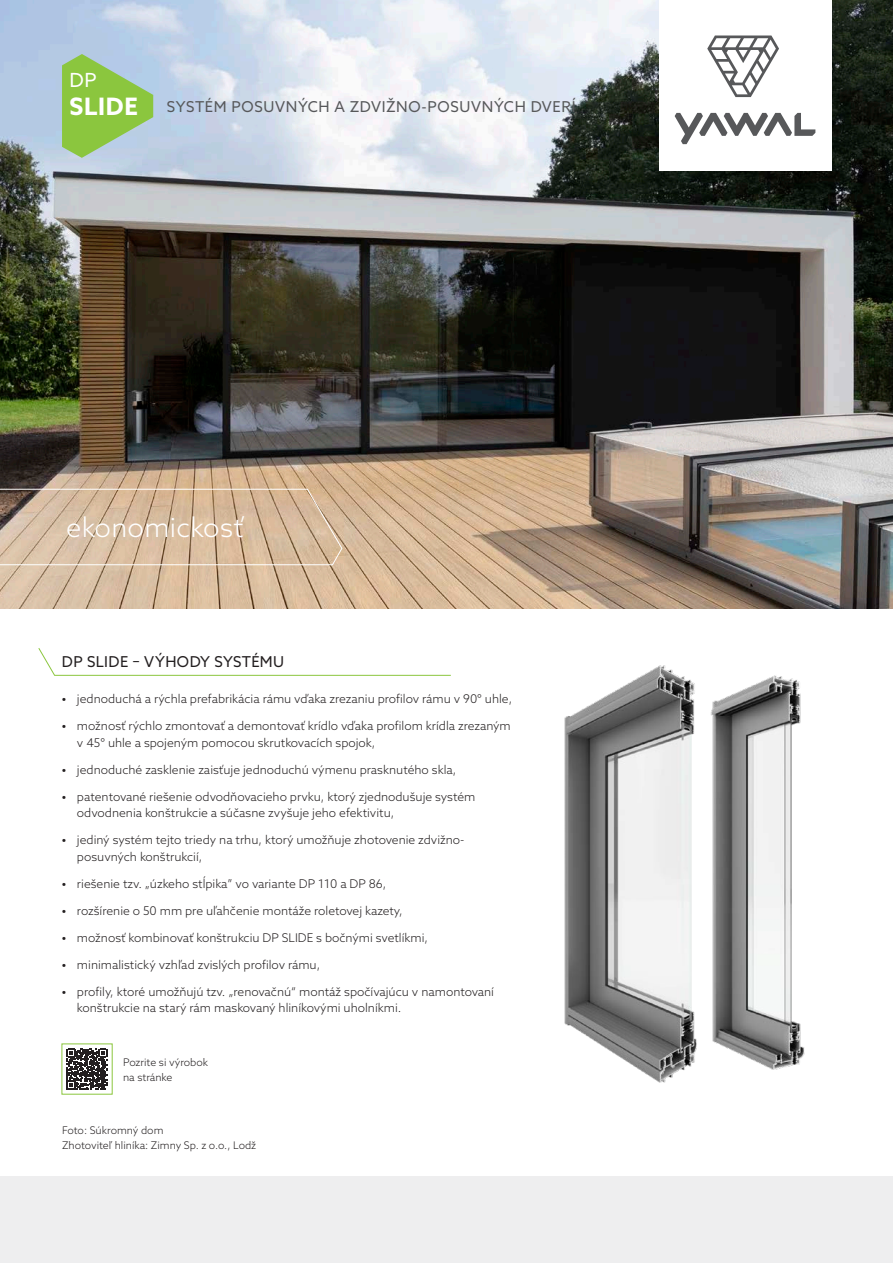
<style>
.page{position:relative;width:893px;height:1263px;background:#fff}
.page>*{position:absolute;margin:0;border:0;box-sizing:border-box;transform-origin:0 0}
.napis_w_ramce_na_obrazku{font:300 27px "Azo Sans";letter-spacing:.01em;color:#fff}
.diament_systemowy_M{font:700 24px "Azo Sans";letter-spacing:.035em;color:#fff}
.diament_systemowy_S{font:19.5px "Azo Sans";color:#fff}
.napis_obok_diamentu{font:15px "Azo Sans";letter-spacing:.045em;color:#57585a}
.zalety_systemu{font:15px "Azo Sans";letter-spacing:.025em;color:#231f20}
.t1{font:300 12px/16.5px "Azo Sans";color:#231f20}
.opis_zdjecia{font:300 10.5px/15px "Azo Sans";color:#231f20}
.s1{font-weight:700}
</style>
<div class="page">
<img style="left:564px;top:665px;width:241px;height:418px">
<img style="left:0;top:0;width:893px;height:608px">
<svg style="left:38px;top:648px;width:413px;height:28px"></svg>
<svg style="left:62px;top:54px;width:91px;height:104px;background:#99c875"></svg>
<svg style="left:0;top:488px;width:343px;height:77px;background:#d1b69b"></svg>
<div style="left:659px;top:0;width:172px;height:171px;background:#fff"></div>
<svg style="left:707px;top:36px;width:72px;height:61px"></svg>
<svg style="left:675px;top:113px;width:140px;height:31px"></svg>
<div style="left:0;top:1176px;width:893px;height:87px;background:#eeeeef"></div>
<svg style="left:67px;top:1049px;width:40px;height:40px"></svg>
<p class="diament_systemowy_S" style="left:69px;top:68px;width:29px">DP</p>
<p class="diament_systemowy_M" style="left:69px;top:91px;width:70px">SLIDE</p>
<p class="napis_obok_diamentu" style="left:167px;top:97px;width:410px">SYSTÉM POSUVNÝCH A ZDVIŽNO-POSUVNÝCH DVERÍ</p>
<p class="napis_w_ramce_na_obrazku" style="left:66px;top:510px;width:179px">ekonomickosť</p>
<p class="zalety_systemu" style="left:62px;top:651px;width:224px">DP SLIDE – VÝHODY SYSTÉMU</p>
<p class="t1" style="left:62px;top:691px;width:452px"><span class="s1">•</span> jednoduchá a rýchla prefabrikácia rámu vďaka zrezaniu profilov rámu v 90° uhle,</p>
<p class="t1" style="left:77px;top:718px;width:435px;text-indent:-15px"><span class="s1">•</span> možnosť rýchlo zmontovať a demontovať krídlo vďaka profilom krídla zrezaným v 45° uhle a spojeným pomocou skrutkovacích spojok,</p>
<p class="t1" style="left:62px;top:761px;width:396px"><span class="s1">•</span> jednoduché zasklenie zaisťuje jednoduchú výmenu prasknutého skla,</p>
<p class="t1" style="left:77px;top:788px;width:400px;text-indent:-15px"><span class="s1">•</span> patentované riešenie odvodňovacieho prvku, ktorý zjednodušuje systém odvodnenia konštrukcie a súčasne zvyšuje jeho efektivitu,</p>
<p class="t1" style="left:77px;top:832px;width:389px;text-indent:-15px"><span class="s1">•</span> jediný systém tejto triedy na trhu, ktorý umožňuje zhotovenie zdvižno&shy;posuvných konštrukcií,</p>
<p class="t1" style="left:62px;top:875px;width:326px"><span class="s1">•</span> riešenie tzv. „úzkeho stĺpika” vo variante DP 110 a DP 86,</p>
<p class="t1" style="left:62px;top:902px;width:342px"><span class="s1">•</span> rozšírenie o 50 mm pre uľahčenie montáže roletovej kazety,</p>
<p class="t1" style="left:62px;top:929px;width:368px"><span class="s1">•</span> možnosť kombinovať konštrukciu DP SLIDE s bočnými svetlíkmi,</p>
<p class="t1" style="left:62px;top:956px;width:260px"><span class="s1">•</span> minimalistický vzhľad zvislých profilov rámu,</p>
<p class="t1" style="left:77px;top:983px;width:419px;text-indent:-15px"><span class="s1">•</span> profily, ktoré umožňujú tzv. „renovačnú“ montáž spočívajúcu v namontovaní konštrukcie na starý rám maskovaný hliníkovými uholníkmi.</p>
<p class="opis_zdjecia" style="left:123px;top:1054px;width:87px">Pozrite si výrobok na stránke</p>
<p class="opis_zdjecia" style="left:62px;top:1122px;width:196px">Foto: Súkromný dom<br>Zhotoviteľ hliníka: Zimny Sp. z o.o., Lodž</p>
</div>
